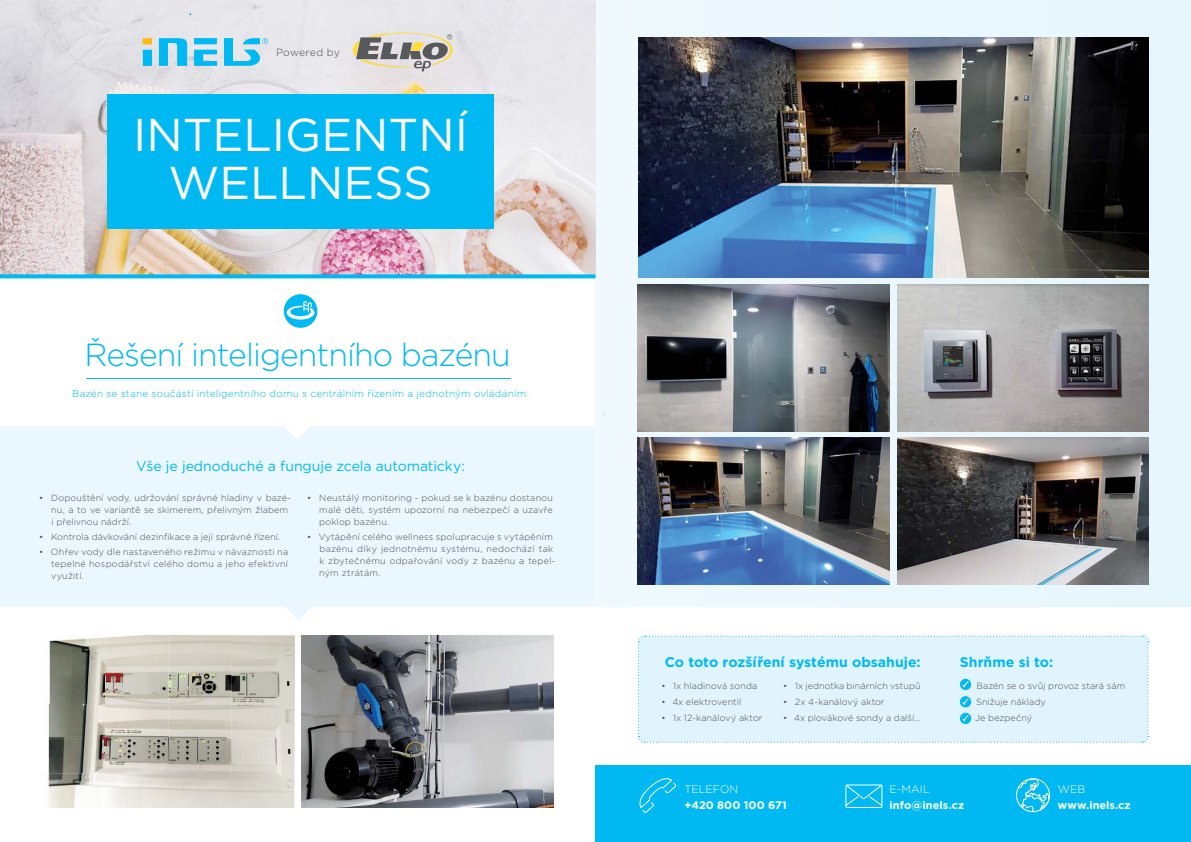
<style>
.page{position:relative;width:1191px;height:842px;background:#fff}
.page>*{position:absolute;margin:0;border:0;box-sizing:border-box;transform-origin:0 0}
.t1{font:46px/48px "Gotham";color:#fff;text-align:center}
.t2{font:300 32px "Gotham";letter-spacing:-.03em;color:#00b9f2}
.t3{font:700 14px "Gotham";color:#00b9f2}
.t4{font:14px "Gotham";color:#00b9f2}
.t5{font:700 11px "Gotham";letter-spacing:.005em;color:#fff}
.t6{font:300 11px "Gotham";letter-spacing:-.005em;color:#fff}
.t7{font:300 10.4px "Gotham";letter-spacing:.01em;color:#4c4c4e}
.t8{font:300 10px "Gotham";letter-spacing:.02em;color:#00b9f2}
.t9{font:300 9px/12px "Gotham";letter-spacing:.015em;color:#4c4c4e}
</style>
<div class="page">
<div style="left:638px;top:635px;width:511px;height:108px;background:#e1f4fd"></div>
<div style="left:595px;top:765px;width:596px;height:77px;background:#00b9f2"></div>
<div style="left:845px;top:784px;width:37px;height:24px;border:1px solid #fff"></div>
<svg style="left:845px;top:784px;width:37px;height:22px"></svg>
<svg style="left:639px;top:778px;width:37px;height:35px"></svg>
<svg style="left:0;top:439px;width:595px;height:181px"></svg>
<svg style="left:0;top:278px;width:595px;height:161px"></svg>
<div style="left:284px;top:294px;width:33px;height:34px;background:#00b9f2;border-radius:50%"></div>
<img style="left:48px;top:636px;width:246px;height:172px">
<img style="left:301px;top:636px;width:252px;height:172px">
<div style="left:595px;top:0;width:596px;height:607px;background:#eaf7fe"></div>
<div style="left:595px;top:250px;width:10px;height:176px;background:#eff9fe"></div>
<img style="left:638px;top:38px;width:510px;height:240px">
<img style="left:638px;top:285px;width:251px;height:146px">
<img style="left:638px;top:438px;width:251px;height:146px">
<img style="left:897px;top:438px;width:251px;height:146px">
<hr style="left:86px;top:378px;width:425px;height:1px;background:#00b9f2">
<img style="left:0;top:0;width:595px;height:274px">
<div style="left:107px;top:94px;width:387px;height:135px;background:#00b9f2"></div>
<svg style="left:0;top:274px;width:595px;height:4px;fill:#00b9f2"></svg>
<div style="left:143px;top:50px;width:9px;height:16px;background:#00b9f2"></div>
<svg style="left:159px;top:38px;width:28px;height:28px"></svg>
<svg style="left:194px;top:50px;width:23px;height:16px"></svg>
<div style="left:194px;top:38px;width:23px;height:6px;background:#00b9f2"></div>
<div style="left:143px;top:38px;width:9px;height:6px;background:#fdb813"></div>
<svg style="left:224px;top:38px;width:44px;height:28px"></svg>
<svg style="left:353px;top:32px;width:100px;height:39px"></svg>
<img style="left:897px;top:285px;width:251px;height:146px">
<svg style="left:287px;top:23px;width:27px;height:297px"></svg>
<svg style="left:1017px;top:778px;width:32px;height:34px"></svg>
<div style="left:1016px;top:778px;width:34px;height:34px;border:1px solid #fff;border-radius:50%"></div>
<p class="t7" style="left:276px;top:48px;width:65px">Powered by</p>
<h1 class="t1" style="left:133px;top:114px;width:336px">INTELIGENTNÍ<br>WELLNESS</h1>
<h2 class="t2" style="left:85px;top:340px;width:428px">Řešení inteligentního bazénu</h2>
<p class="t8" style="left:72px;top:389px;width:458px">Bazén se stane součástí inteligentního domu s centrálním řízením a jednotným ovládáním.</p>
<h3 class="t4" style="left:136px;top:460px;width:330px">Vše je jednoduché a funguje zcela automaticky:</h3>
<p class="t9" style="left:51px;top:493px;width:241px;text-indent:-12px">• Dopouštění vody, udržování správné hladiny v bazé&shy;nu, a to ve variantě se skimerem, přelivným žlabem i přelivnou nádrží.</p>
<p class="t9" style="left:39px;top:532px;width:242px">• Kontrola dávkování dezinfikace a její správné řízení.</p>
<p class="t9" style="left:51px;top:547px;width:239px;text-align:justify;text-indent:-12px">• Ohřev vody dle nastaveného režimu v návaznosti na tepelné hospodářství celého domu a jeho efektivní využití.</p>
<p class="t9" style="left:319px;top:493px;width:235px;text-align:justify;text-indent:-12px">• Neustálý monitoring - pokud se k bazénu dostanou malé děti, systém upozorní na nebezpečí a uzavře poklop bazénu.</p>
<p class="t9" style="left:319px;top:532px;width:238px;text-indent:-12px">• Vytápění celého wellness spolupracuje s vytápěním bazénu díky jednotnému systému, nedochází tak k zbytečnému odpařování vody z bazénu a tepel&shy;ným ztrátám.</p>
<h3 class="t3" style="left:664px;top:657px;width:258px">Co toto rozšíření systému obsahuje:</h3>
<p class="t9" style="left:661px;top:680px;width:97px">• 1x hladinová sonda</p>
<p class="t9" style="left:661px;top:696px;width:81px">• 4x elektroventil</p>
<p class="t9" style="left:661px;top:712px;width:103px">• 1x 12-kanálový aktor</p>
<p class="t9" style="left:783px;top:680px;width:139px">• 1x jednotka binárních vstupů</p>
<p class="t9" style="left:783px;top:696px;width:103px">• 2x 4-kanálový aktor</p>
<p class="t9" style="left:783px;top:712px;width:139px">• 4x plovákové sondy a další…</p>
<h3 class="t3" style="left:960px;top:657px;width:95px">Shrňme si to:</h3>
<p class="t9" style="left:975px;top:678px;width:152px;line-height:16px">Bazén se o svůj provoz stará sám<br>Snižuje náklady<br>Je bezpečný</p>
<p class="t6" style="left:684px;top:784px;width:55px">TELEFON</p>
<p class="t5" style="left:684px;top:800px;width:104px">+420 800 100 671</p>
<p class="t6" style="left:889px;top:784px;width:42px">E-MAIL</p>
<p class="t5" style="left:889px;top:800px;width:76px">info@inels.cz</p>
<p class="t6" style="left:1058px;top:784px;width:29px">WEB</p>
<p class="t5" style="left:1058px;top:800px;width:74px">www.inels.cz</p>
</div>
